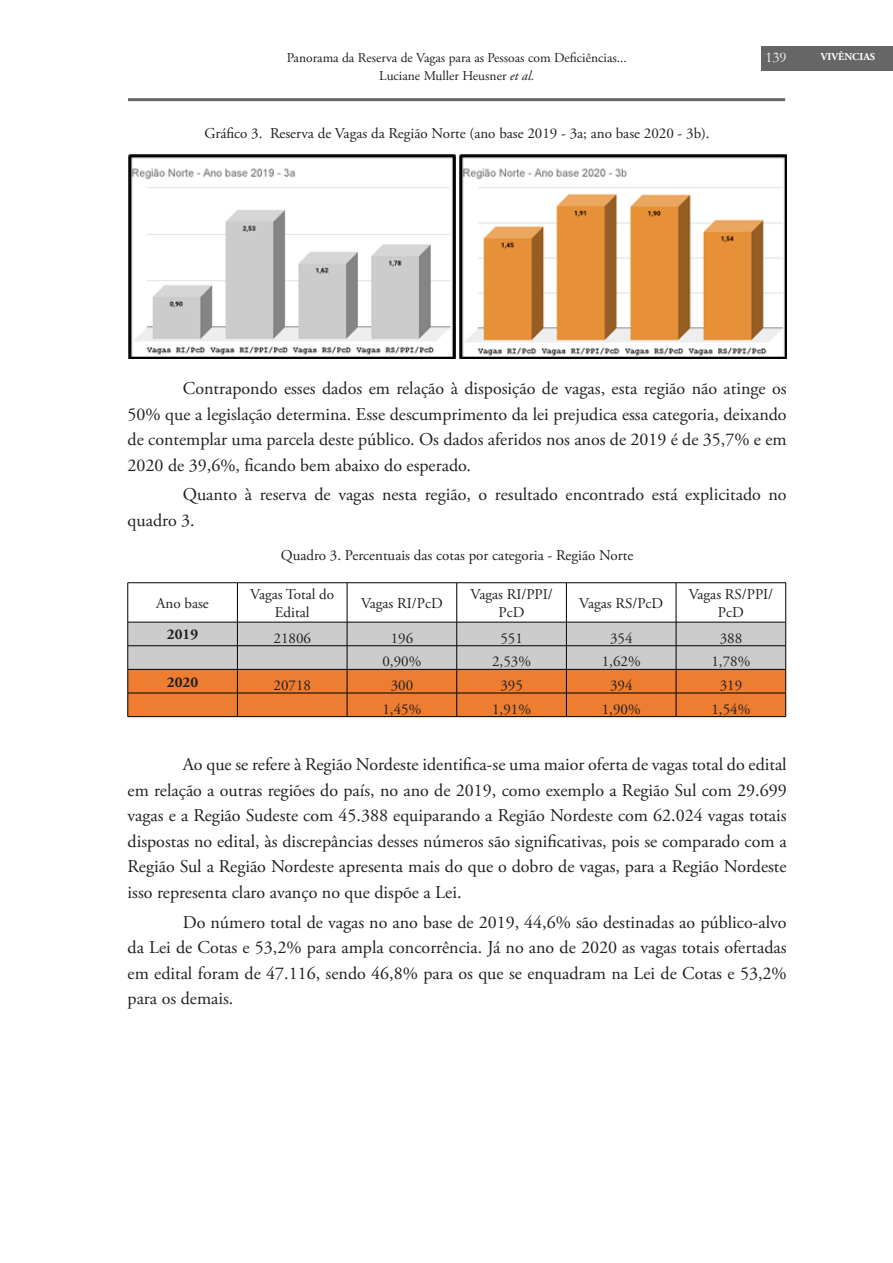
<style>
.page{position:relative;width:893px;height:1263px;background:#fff}
.page>*{position:absolute;margin:0;border:0;box-sizing:border-box;transform-origin:0 0}
.TEXTO_NORMAL{font:18px/25.5px "Adobe Garamond Pro";color:#231f20;text-align:justify}
.Tabela{font:15px/18px "Adobe Garamond Pro";color:#231f20;text-align:center}
.t1{font:700 15px "Adobe Garamond Pro";color:#231f20}
.t2{font:15px "Garamond";color:#fff}
.t3{font:13.5px "Adobe Garamond Pro";color:#231f20}
.t4{font:700 10.5px "Adobe Garamond Pro";color:#fff}
.s1{font-style:italic}
</style>
<div class="page">
<div style="left:761px;top:46px;width:132px;height:25px;background:#666"></div>
<hr style="left:128px;top:98px;width:657px;height:3px;background:#666">
<hr style="left:128px;top:582px;width:109px;height:1px;background:#000">
<hr style="left:127px;top:583px;width:1px;height:39px;background:#000">
<hr style="left:237px;top:582px;width:110px;height:1px;background:#000">
<hr style="left:237px;top:583px;width:1px;height:39px;background:#000">
<hr style="left:347px;top:582px;width:110px;height:1px;background:#000">
<hr style="left:347px;top:583px;width:1px;height:39px;background:#000">
<hr style="left:457px;top:582px;width:109px;height:1px;background:#000">
<hr style="left:456px;top:583px;width:1px;height:39px;background:#000">
<hr style="left:566px;top:582px;width:110px;height:1px;background:#000">
<hr style="left:566px;top:583px;width:1px;height:39px;background:#000">
<hr style="left:676px;top:582px;width:110px;height:1px;background:#000">
<hr style="left:676px;top:583px;width:1px;height:39px;background:#000">
<hr style="left:785px;top:583px;width:1px;height:39px;background:#000">
<svg style="left:127px;top:622px;width:659px;height:95px;background:#d19c78"></svg>
<hr style="left:128px;top:716px;width:109px;height:1px;background:#000">
<hr style="left:237px;top:716px;width:110px;height:1px;background:#000">
<hr style="left:347px;top:716px;width:110px;height:1px;background:#000">
<hr style="left:457px;top:716px;width:109px;height:1px;background:#000">
<hr style="left:566px;top:716px;width:110px;height:1px;background:#000">
<hr style="left:676px;top:716px;width:110px;height:1px;background:#000">
<img style="left:128px;top:155px;width:327px;height:203px">
<img style="left:460px;top:155px;width:327px;height:203px">
<p class="t3" style="left:287px;top:49px;width:342px">Panorama da Reserva de Vagas para as Pessoas com Deficiências...</p>
<p class="t2" style="left:766px;top:47px;width:23px">139</p>
<p class="t3" style="left:379px;top:67px;width:157px">Luciane Muller Heusner <span class="s1">et al.</span></p>
<p class="Tabela" style="left:205px;top:125px;width:507px">Gráfico 3. Reserva de Vagas da Região Norte (ano base 2019 - 3a; ano base 2020 - 3b).</p>
<p class="t4" style="left:821px;top:50px;width:56px">VIVÊNCIAS</p>
<p class="TEXTO_NORMAL" style="left:128px;top:376px;width:661px;text-indent:55px">Contrapondo esses dados em relação à disposição de vagas, esta região não atinge os 50% que a legislação determina. Esse descumprimento da lei prejudica essa categoria, deixando de contemplar uma parcela deste público. Os dados aferidos nos anos de 2019 é de 35,7% e em 2020 de 39,6%, ficando bem abaixo do esperado.</p>
<p class="TEXTO_NORMAL" style="left:128px;top:482px;width:661px;text-indent:55px">Quanto à reserva de vagas nesta região, o resultado encontrado está explicitado no quadro 3.</p>
<p class="Tabela" style="left:281px;top:546px;width:354px">Quadro 3. Percentuais das cotas por categoria - Região Norte</p>
<p class="Tabela" style="left:156px;top:595px;width:54px">Ano base</p>
<p class="Tabela" style="left:250px;top:586px;width:85px">Vagas Total do<br>Edital</p>
<p class="Tabela" style="left:361px;top:595px;width:83px">Vagas RI/PcD</p>
<p class="Tabela" style="left:470px;top:586px;width:84px">Vagas RI/PPI/<br>PcD</p>
<p class="Tabela" style="left:579px;top:595px;width:86px">Vagas RS/PcD</p>
<p class="Tabela" style="left:689px;top:586px;width:86px">Vagas RS/PPI/<br>PcD</p>
<p class="t1" style="left:167px;top:626px;width:33px">2019</p>
<p class="Tabela" style="left:273px;top:629px;width:39px">21806</p>
<p class="Tabela" style="left:391px;top:629px;width:24px">196</p>
<p class="Tabela" style="left:500px;top:629px;width:24px">551</p>
<p class="Tabela" style="left:610px;top:629px;width:24px">354</p>
<p class="Tabela" style="left:720px;top:629px;width:24px">388</p>
<p class="Tabela" style="left:382px;top:653px;width:40px">0,90%</p>
<p class="Tabela" style="left:492px;top:653px;width:40px">2,53%</p>
<p class="Tabela" style="left:602px;top:653px;width:40px">1,62%</p>
<p class="Tabela" style="left:711px;top:653px;width:40px">1,78%</p>
<p class="t1" style="left:167px;top:673px;width:33px">2020</p>
<p class="Tabela" style="left:273px;top:677px;width:39px">20718</p>
<p class="Tabela" style="left:391px;top:677px;width:24px">300</p>
<p class="Tabela" style="left:500px;top:677px;width:24px">395</p>
<p class="Tabela" style="left:610px;top:677px;width:24px">394</p>
<p class="Tabela" style="left:720px;top:677px;width:24px">319</p>
<p class="Tabela" style="left:382px;top:700px;width:40px">1,45%</p>
<p class="Tabela" style="left:492px;top:700px;width:40px">1,91%</p>
<p class="Tabela" style="left:602px;top:700px;width:40px">1,90%</p>
<p class="Tabela" style="left:711px;top:700px;width:40px">1,54%</p>
<p class="TEXTO_NORMAL" style="left:128px;top:752px;width:661px;text-indent:55px">Ao que se refere à Região Nordeste identifica-se uma maior oferta de vagas total do edital em relação a outras regiões do país, no ano de 2019, como exemplo a Região Sul com 29.699 vagas e a Região Sudeste com 45.388 equiparando a Região Nordeste com 62.024 vagas totais dispostas no edital, às discrepâncias desses números são significativas, pois se comparado com a Região Sul a Região Nordeste apresenta mais do que o dobro de vagas, para a Região Nordeste isso representa claro avanço no que dispõe a Lei.</p>
<p class="TEXTO_NORMAL" style="left:128px;top:910px;width:661px;text-indent:55px">Do número total de vagas no ano base de 2019, 44,6% são destinadas ao público-alvo da Lei de Cotas e 53,2% para ampla concorrência. Já no ano de 2020 as vagas totais ofertadas em edital foram de 47.116, sendo 46,8% para os que se enquadram na Lei de Cotas e 53,2% para os demais.</p>
</div>
